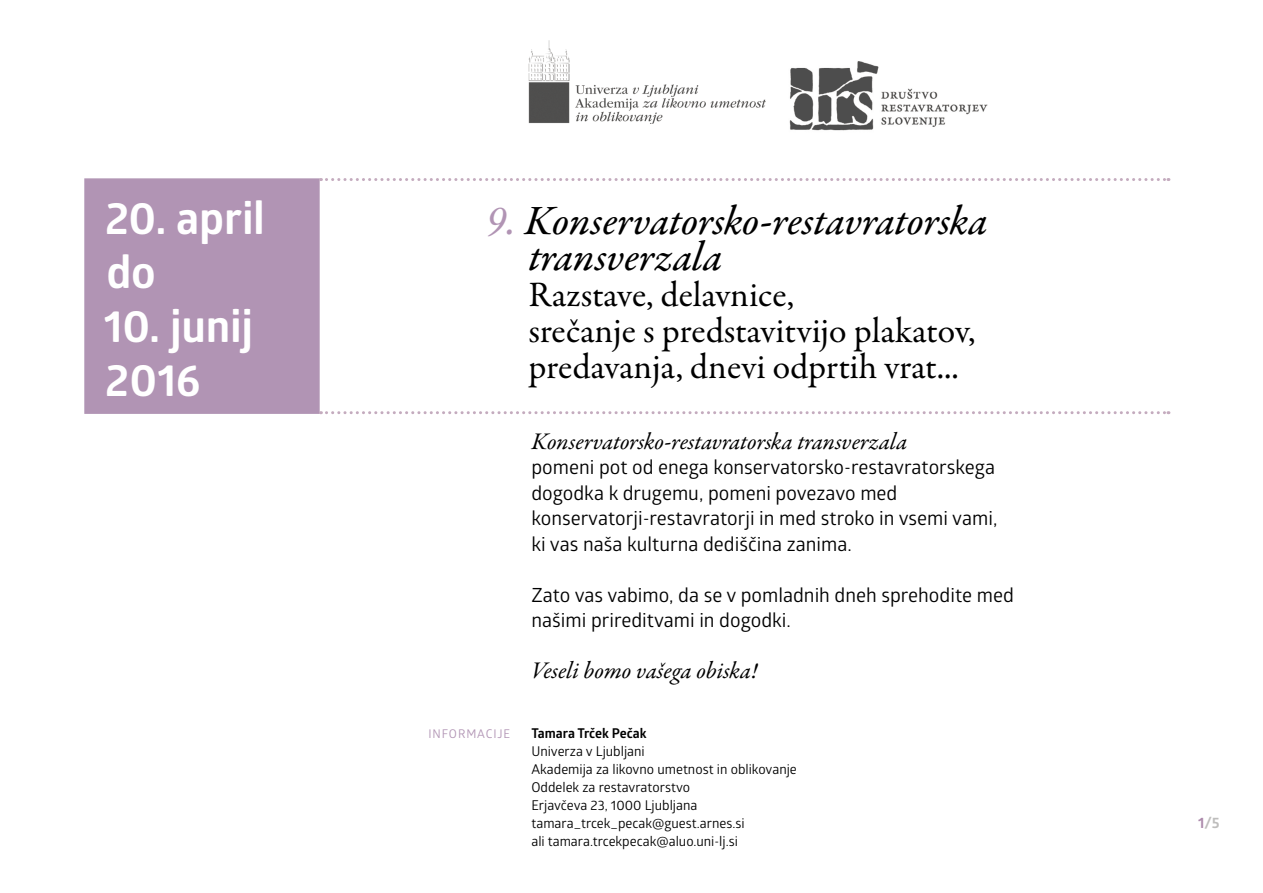
<style>
.page{position:relative;width:1263px;height:893px;background:#fff}
.page>*{position:absolute;margin:0;border:0;box-sizing:border-box;transform-origin:0 0}
.t1{font:700 45px/54px "Glober";letter-spacing:-.005em;color:#fff}
.t2{font:42px/36px "Garamond Premr Pro Med It";letter-spacing:-.005em;color:#000}
.t3{font:36px/36px "Garamond Premr Pro";color:#000}
.t4{font:italic 24px "Garamond Premr Pro";letter-spacing:-.005em;color:#000}
.t5{font:19.5px/25.5px "Glober";color:#000}
.t6{font:700 15px "Glober";color:#bebdbc}
.t7{font:13.5px/18px "Glober";color:#000}
.t8{font:700 13.5px "Glober";color:#000}
.t9{font:12px "Glober";letter-spacing:.075em;color:#b194b4}
.s1{color:#b194b4}
.s2{color:#ac89ab}
</style>
<div class="page">
<div style="left:84px;top:178px;width:236px;height:236px;background:#b194b4;border:2px solid #b194b4"></div>
<svg style="left:320px;top:411px;width:849px;height:3px"></svg>
<img style="left:528px;top:40px;width:237px;height:83px">
<svg style="left:320px;top:178px;width:849px;height:3px"></svg>
<img style="left:789px;top:61px;width:199px;height:70px">
<h1 class="t1" style="left:105px;top:190px;width:162px">20. april do</h1>
<h1 class="t1" style="left:104px;top:298px;width:151px">10. junij<br>2016</h1>
<h2 class="t2" style="left:528px;top:205px;width:461px;text-indent:-43px"><span class="s1">9.</span> Konservatorsko-restavratorska transverzala</h2>
<h3 class="t3" style="left:528px;top:278px;width:449px">Razstave, delavnice,<br>srečanje s predstavitvijo plakatov, predavanja, dnevi odprtih vrat...</h3>
<p class="t9" style="left:428px;top:725px;width:83px">INFORMACIJE</p>
<p class="t4" style="left:531px;top:426px;width:377px">Konservatorsko-restavratorska transverzala</p>
<p class="t5" style="left:531px;top:454px;width:467px">pomeni pot od enega konservatorsko-restavratorskega dogodka k drugemu, pomeni povezavo med konservatorji-restavratorji in med stroko in vsemi vami, ki vas naša kulturna dediščina zanima.</p>
<p class="t5" style="left:531px;top:581px;width:484px">Zato vas vabimo, da se v pomladnih dneh sprehodite med našimi prireditvami in dogodki.</p>
<p class="t4" style="left:531px;top:655px;width:228px">Veseli bomo vašega obiska!</p>
<p class="t8" style="left:531px;top:724px;width:117px">Tamara Trček Pečak</p>
<p class="t7" style="left:531px;top:742px;width:267px">Univerza v Ljubljani<br>Akademija za likovno umetnost in oblikovanje Oddelek za restavratorstvo<br>Erjavčeva 23, 1000 Ljubljana tamara_trcek_pecak@guest.arnes.si<br>ali tamara.trcekpecak@aluo.uni-lj.si</p>
<p class="t6" style="left:1198px;top:812px;width:23px"><span class="s2">1</span>/5</p>
</div>
